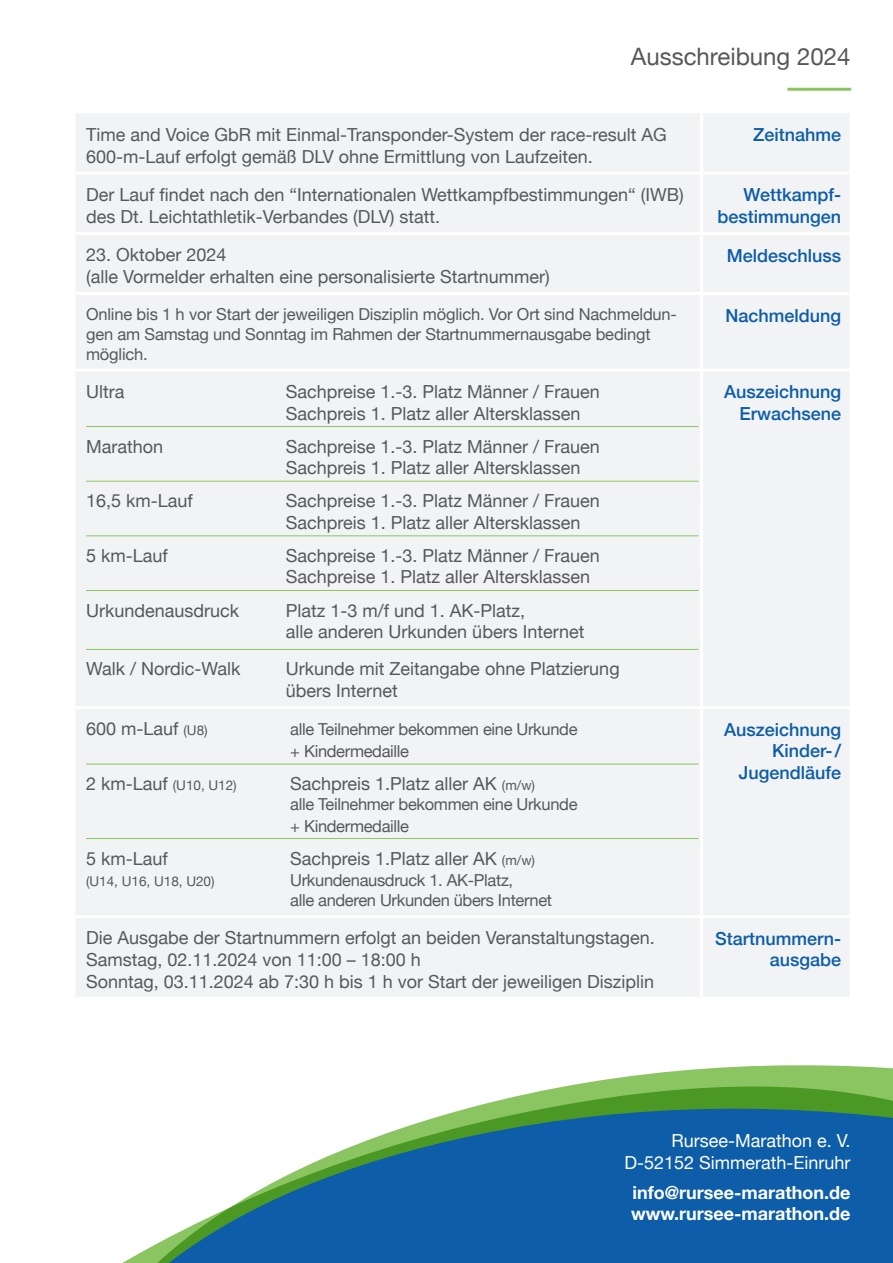
<style>
.page{position:relative;width:893px;height:1263px;background:#fff}
.page>*{position:absolute;margin:0;border:0;box-sizing:border-box;transform-origin:0 0}
.t1{font:24px "Helvetica Neue";color:#57585a}
.t2{font:18px/21.6px "Helvetica Neue";color:#57585a}
.t3{font:500 18px/21.6px "Helvetica Neue";color:#0d5da8;text-align:right}
.t4{font:700 18px "Helvetica Neue";color:#fff}
.t5{font:18px "Helvetica Neue";color:#fff}
.t6{font:16.5px/19.8px "Helvetica Neue";letter-spacing:-.02em;color:#57585a}
.t7{font:13.5px "Helvetica Neue";color:#57585a}
.s1{font-size:13.5px}
.s2{font-size:18px}
</style>
<div class="page">
<hr style="left:787px;top:88px;width:64px;height:3px;background:#8bc561">
<svg style="left:497px;top:1065px;width:396px;height:36px;fill:#8bc561"></svg>
<svg style="left:122px;top:1101px;width:771px;height:162px;fill:#0d5da8"></svg>
<div style="left:76px;top:113px;width:773px;height:883px;background:#f2f3f4"></div>
<hr style="left:700px;top:113px;width:3px;height:59px;background:#fff">
<hr style="left:75px;top:172px;width:627px;height:3px;background:#fff">
<hr style="left:702px;top:172px;width:148px;height:3px;background:#fff">
<hr style="left:700px;top:175px;width:3px;height:57px;background:#fff">
<hr style="left:75px;top:232px;width:627px;height:3px;background:#fff">
<hr style="left:702px;top:232px;width:148px;height:3px;background:#fff">
<hr style="left:700px;top:235px;width:3px;height:57px;background:#fff">
<hr style="left:75px;top:292px;width:627px;height:3px;background:#fff">
<hr style="left:702px;top:292px;width:148px;height:3px;background:#fff">
<hr style="left:700px;top:295px;width:3px;height:74px;background:#fff">
<hr style="left:75px;top:369px;width:627px;height:3px;background:#fff">
<hr style="left:702px;top:369px;width:148px;height:3px;background:#fff">
<hr style="left:700px;top:372px;width:3px;height:334px;background:#fff">
<hr style="left:75px;top:706px;width:627px;height:3px;background:#fff">
<hr style="left:702px;top:706px;width:148px;height:3px;background:#fff">
<hr style="left:700px;top:709px;width:3px;height:206px;background:#fff">
<hr style="left:75px;top:915px;width:627px;height:3px;background:#fff">
<hr style="left:702px;top:915px;width:148px;height:3px;background:#fff">
<hr style="left:700px;top:918px;width:3px;height:79px;background:#fff">
<hr style="left:86px;top:426px;width:612px;height:1px;background:#8bc561">
<hr style="left:86px;top:481px;width:612px;height:1px;background:#8bc561">
<hr style="left:86px;top:536px;width:612px;height:1px;background:#8bc561">
<hr style="left:86px;top:590px;width:612px;height:1px;background:#8bc561">
<hr style="left:86px;top:649px;width:612px;height:1px;background:#8bc561">
<hr style="left:86px;top:764px;width:612px;height:1px;background:#8bc561">
<hr style="left:86px;top:838px;width:612px;height:1px;background:#8bc561">
<p class="t1" style="left:631px;top:40px;width:221px">Ausschreibung 2024</p>
<p class="t2" style="left:86px;top:125px;width:582px">Time and Voice GbR mit Einmal-Transponder-System der race-result AG</p>
<p class="t2" style="left:86px;top:146px;width:508px">600-m-Lauf erfolgt gemäß DLV ohne Ermittlung von Laufzeiten.</p>
<p class="t3" style="left:753px;top:123px;width:90px">Zeitnahme</p>
<p class="t2" style="left:86px;top:185px;width:599px">Der Lauf findet nach den “Internationalen Wettkampfbestimmungen“ (IWB) des Dt. Leichtathletik-Verbandes (DLV) statt.</p>
<p class="t3" style="left:717px;top:183px;width:125px">Wettkampf&shy;bestimmungen</p>
<p class="t2" style="left:86px;top:245px;width:465px">23. Oktober 2024<br>(alle Vormelder erhalten eine personalisierte Startnummer)</p>
<p class="t3" style="left:727px;top:243px;width:116px">Meldeschluss</p>
<p class="t6" style="left:86px;top:305px;width:592px">Online bis 1 h vor Start der jeweiligen Disziplin möglich. Vor Ort sind Nachmeldun&shy;gen am Samstag und Sonntag im Rahmen der Startnummernausgabe bedingt möglich.</p>
<p class="t3" style="left:725px;top:303px;width:117px">Nachmeldung</p>
<p class="t2" style="left:86px;top:382px;width:40px">Ultra</p>
<p class="t2" style="left:286px;top:382px;width:316px">Sachpreise 1.-3. Platz Männer / Frauen<br>Sachpreis 1. Platz aller Altersklassen</p>
<p class="t2" style="left:86px;top:436px;width:79px">Marathon</p>
<p class="t2" style="left:286px;top:436px;width:316px">Sachpreise 1.-3. Platz Männer / Frauen<br>Sachpreis 1. Platz aller Altersklassen</p>
<p class="t2" style="left:86px;top:491px;width:108px">16,5 km-Lauf</p>
<p class="t2" style="left:286px;top:491px;width:316px">Sachpreise 1.-3. Platz Männer / Frauen<br>Sachpreis 1. Platz aller Altersklassen</p>
<p class="t2" style="left:86px;top:546px;width:83px">5 km-Lauf</p>
<p class="t2" style="left:286px;top:546px;width:316px">Sachpreise 1.-3. Platz Männer / Frauen<br>Sachpreise 1. Platz aller Altersklassen</p>
<p class="t2" style="left:86px;top:600px;width:155px">Urkundenausdruck</p>
<p class="t2" style="left:286px;top:600px;width:300px">Platz 1-3 m/f und 1. AK-Platz,<br>alle anderen Urkunden übers Internet</p>
<p class="t2" style="left:86px;top:659px;width:156px">Walk / Nordic-Walk</p>
<p class="t2" style="left:286px;top:659px;width:335px">Urkunde mit Zeitangabe ohne Platzierung übers Internet</p>
<p class="t3" style="left:724px;top:380px;width:119px">Auszeichnung<br>Erwachsene</p>
<p class="t2" style="left:86px;top:719px;width:123px">600 m-Lauf <span class="s1">(U8)</span></p>
<p class="t6" style="left:290px;top:720px;width:289px;line-height:21.6px">alle Teilnehmer bekommen eine Urkunde + Kindermedaille</p>
<p class="t7" style="left:86px;top:775px;width:152px"><span class="s2">2 km-Lauf</span> (U10, U12)</p>
<p class="t2" style="left:290px;top:774px;width:246px">Sachpreis 1.Platz aller AK <span class="s1">(m/w)</span></p>
<p class="t6" style="left:290px;top:794px;width:289px;line-height:21.6px">alle Teilnehmer bekommen eine Urkunde + Kindermedaille</p>
<p class="t2" style="left:86px;top:848px;width:83px">5 km-Lauf</p>
<p class="t2" style="left:290px;top:848px;width:246px">Sachpreis 1.Platz aller AK <span class="s1">(m/w)</span></p>
<p class="t7" style="left:86px;top:872px;width:130px">(U14, U16, U18, U20)</p>
<p class="t6" style="left:290px;top:871px;width:263px">Urkundenausdruck 1. AK-Platz,<br>alle anderen Urkunden übers Internet</p>
<p class="t2" style="left:86px;top:928px;width:570px">Die Ausgabe der Startnummern erfolgt an beiden Veranstaltungstagen.</p>
<p class="t2" style="left:86px;top:950px;width:336px">Samstag, 02.11.2024 von 11:00 – 18:00 h</p>
<p class="t2" style="left:86px;top:971px;width:570px">Sonntag, 03.11.2024 ab 7:30 h bis 1 h vor Start der jeweiligen Disziplin</p>
<p class="t3" style="left:724px;top:717px;width:119px">Auszeichnung<br>Kinder-/<br>Jugendläufe</p>
<p class="t3" style="left:715px;top:926px;width:127px">Startnummern&shy;ausgabe</p>
<p class="t5" style="left:671px;top:1128px;width:181px">Rursee-Marathon e. V.</p>
<p class="t5" style="left:624px;top:1149px;width:228px">D-52152 Simmerath-Einruhr</p>
<p class="t4" style="left:632px;top:1178px;width:220px">info@rursee-marathon.de</p>
<p class="t4" style="left:631px;top:1200px;width:221px">www.rursee-marathon.de</p>
</div>
